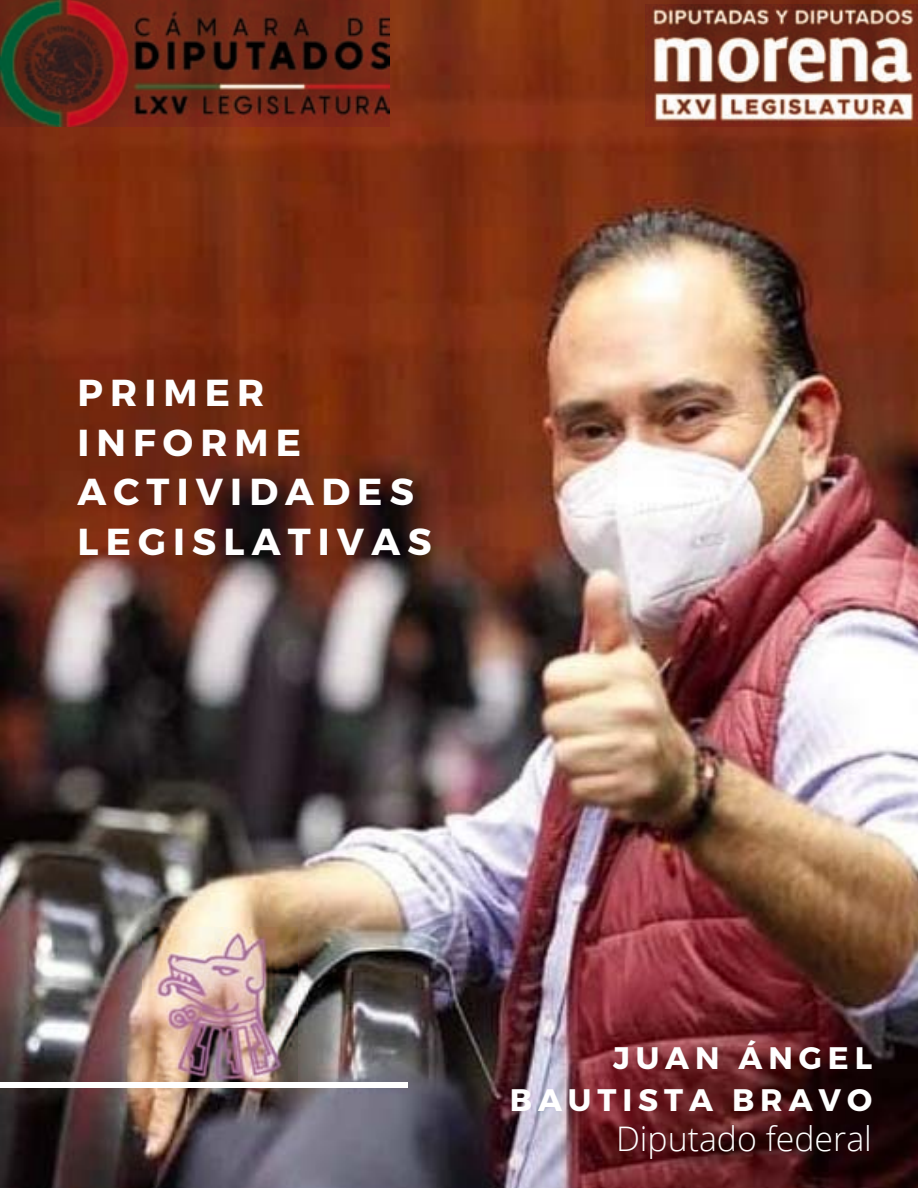
<style>
.page{position:relative;width:918px;height:1188px;background:#fff}
.page>*{position:absolute;margin:0;border:0;box-sizing:border-box;transform-origin:0 0}
.t1{font:700 37.5px/49.5px "Montserrat";letter-spacing:.19em;color:#fff}
.t2{font:300 33.9px "Open Sans";color:#fff}
.t3{font:700 31.2px/41.2px "Montserrat";letter-spacing:.19em;color:#fff;text-align:right}
</style>
<div class="page">
<img style="left:0;top:0;width:918px;height:1188px">
<div style="left:0;top:1082px;width:408px;height:6px;background:#fff"></div>
<img style="left:143px;top:927px;width:155px;height:155px">
<img style="left:0;top:0;width:389px;height:126px">
<img style="left:645px;top:4px;width:273px;height:123px">
<p class="t1" style="left:77px;top:366px;width:356px">PRIMER<br>INFORME<br>ACTIVIDADES<br>LEGISLATIVAS</p>
<p class="t3" style="left:510px;top:1036px;width:364px">JUAN ÁNGEL<br>BAUTISTA BRAVO</p>
<p class="t2" style="left:616px;top:1115px;width:257px">Diputado federal</p>
</div>
